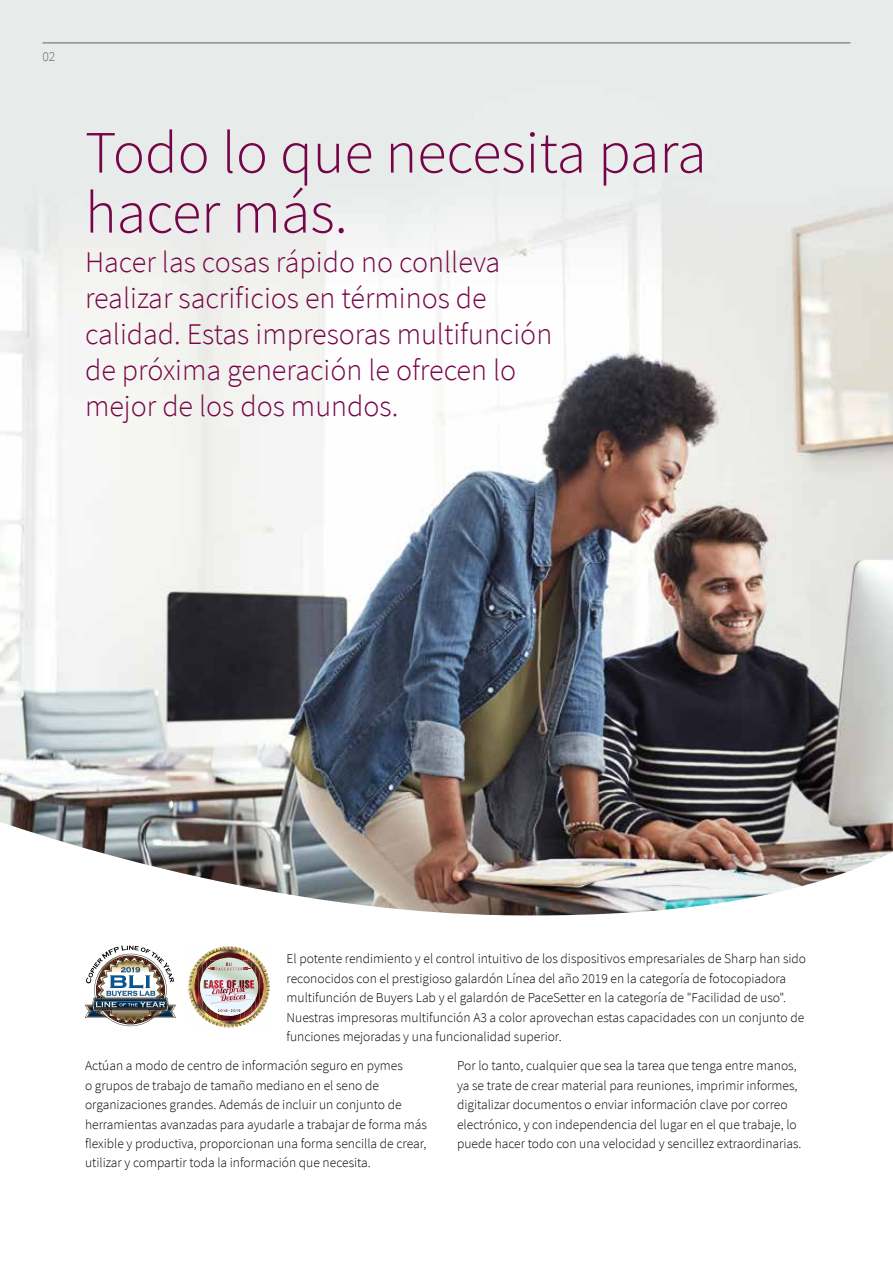
<style>
.page{position:relative;width:893px;height:1263px;background:#fff}
.page>*{position:absolute;margin:0;border:0;box-sizing:border-box;transform-origin:0 0}
.t1{font:300 60px/60px "Source Sans Pro";color:#760548}
.t2{font:300 30px/36px "Source Sans Pro";color:#760548}
.t3{font:300 13.5px/19.5px "Source Sans Pro";color:#000}
.t4{font:300 13.5px "Source Sans Pro";color:#636362}
</style>
<div class="page">
<img style="left:0;top:0;width:893px;height:813px">
<img style="left:0;top:813px;width:893px;height:214px">
<hr style="left:43px;top:43px;width:807px;height:1px;background:#636362">
<img style="left:187px;top:945px;width:84px;height:83px">
<img style="left:85px;top:945px;width:91px;height:81px">
<p class="t4" style="left:43px;top:48px;width:14px">02</p>
<h1 class="t1" style="left:85px;top:123px;width:623px">Todo lo que necesita para hacer más.</h1>
<h2 class="t2" style="left:85px;top:244px;width:469px">Hacer las cosas rápido no conlleva realizar sacrificios en términos de calidad. Estas impresoras multifunción de próxima generación le ofrecen lo mejor de los dos mundos.</h2>
<p class="t3" style="left:287px;top:949px;width:521px">El potente rendimiento y el control intuitivo de los dispositivos empresariales de Sharp han sido reconocidos con el prestigioso galardón Línea del año 2019 en la categoría de fotocopiadora multifunción de Buyers Lab y el galardón de PaceSetter en la categoría de "Facilidad de uso".<br>Nuestras impresoras multifunción A3 a color aprovechan estas capacidades con un conjunto de funciones mejoradas y una funcionalidad superior.</p>
<p class="t3" style="left:457px;top:1056px;width:346px">Por lo tanto, cualquier que sea la tarea que tenga entre manos, ya se trate de crear material para reuniones, imprimir informes, digitalizar documentos o enviar información clave por correo electrónico, y con independencia del lugar en el que trabaje, lo puede hacer todo con una velocidad y sencillez extraordinarias.</p>
<p class="t3" style="left:85px;top:1056px;width:343px">Actúan a modo de centro de información seguro en pymes<br>o grupos de trabajo de tamaño mediano en el seno de organizaciones grandes. Además de incluir un conjunto de herramientas avanzadas para ayudarle a trabajar de forma más flexible y productiva, proporcionan una forma sencilla de crear, utilizar y compartir toda la información que necesita.</p>
</div>
